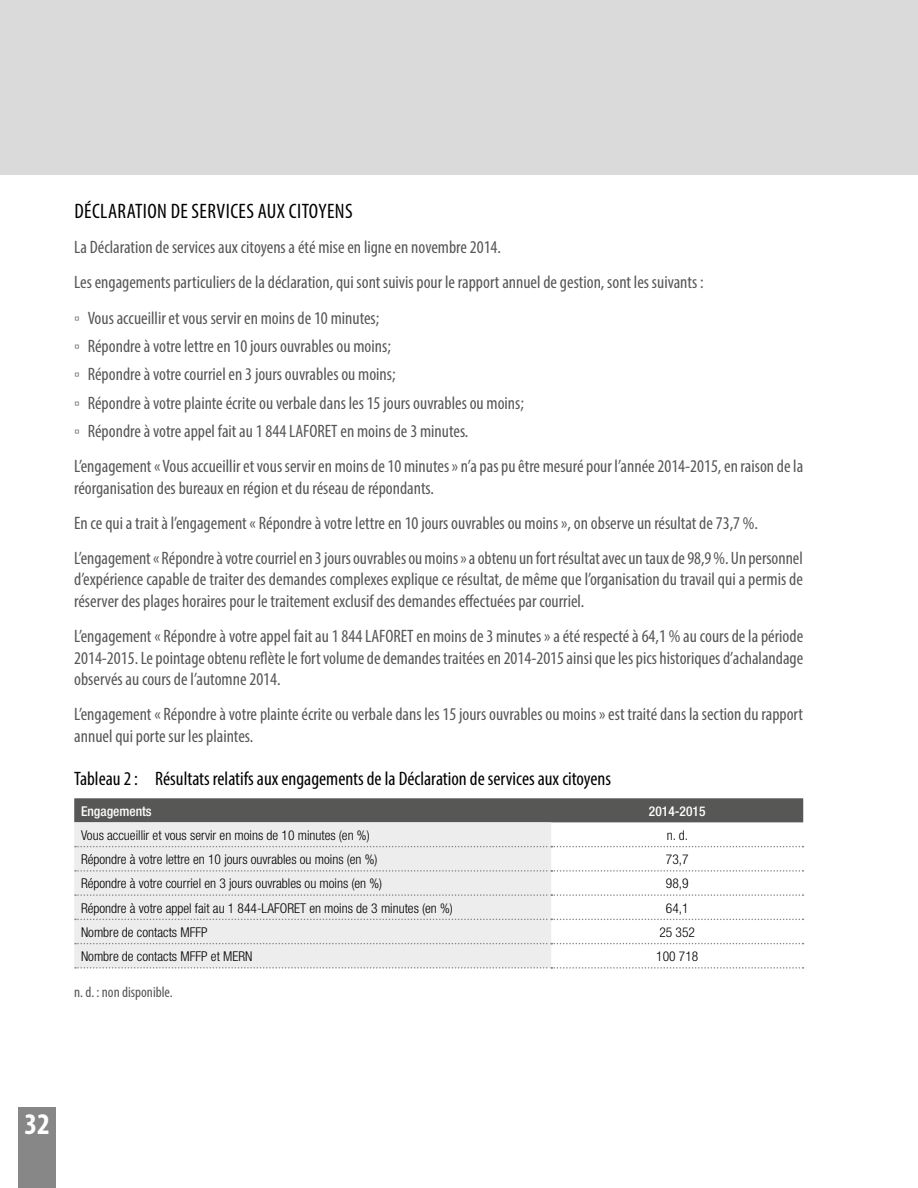
<style>
.page{position:relative;width:918px;height:1188px;background:#fff}
.page>*{position:absolute;margin:0;border:0;box-sizing:border-box;transform-origin:0 0}
.t1{font:700 condensed 30px "Myriad Pro";color:#fff}
.t2{font:condensed 21px "Myriad Pro";letter-spacing:.02em;color:#000}
.t3{font:condensed 19.5px "Myriad Pro";color:#000}
.t4{font:condensed 18px/21.6px "Myriad Pro";color:#575756}
.t5{font:condensed 15px "Myriad Pro";color:#575756}
.t6{font:300 condensed 13.5px "Helvetica Neue";color:#000}
.t7{font:500 condensed 13.5px "Helvetica Neue";color:#fff}
.s1{font-family:"Arial";font-stretch:normal;font-size:16.5px}
</style>
<div class="page">
<div style="left:0;top:0;width:918px;height:175px;background:#dadada"></div>
<div style="left:19px;top:1107px;width:37px;height:81px;background:#878787"></div>
<div style="left:74px;top:798px;width:729px;height:24px;background:#575756"></div>
<div style="left:74px;top:822px;width:477px;height:146px;background:#ededed"></div>
<svg style="left:75px;top:846px;width:728px;height:1px"></svg>
<svg style="left:75px;top:870px;width:728px;height:2px"></svg>
<svg style="left:75px;top:894px;width:728px;height:2px"></svg>
<svg style="left:75px;top:919px;width:728px;height:1px"></svg>
<svg style="left:75px;top:943px;width:728px;height:1px"></svg>
<svg style="left:75px;top:967px;width:728px;height:2px"></svg>
<p class="t2" style="left:74px;top:199px;width:280px">DÉCLARATION DE SERVICES AUX CITOYENS</p>
<p class="t4" style="left:74px;top:230px;width:631px;line-height:35.1px">La Déclaration de services aux citoyens a été mise en ligne en novembre 2014.<br>Les engagements particuliers de la déclaration, qui sont suivis pour le rapport annuel de gestion, sont les suivants : <span class="s1">▫</span> Vous accueillir et vous servir en moins de 10 minutes;</p>
<p class="t4" style="left:74px;top:332px;width:451px;line-height:28.3px"><span class="s1">▫</span> Répondre à votre lettre en 10 jours ouvrables ou moins;<br><span class="s1">▫</span> Répondre à votre courriel en 3 jours ouvrables ou moins;<br><span class="s1">▫</span> Répondre à votre plainte écrite ou verbale dans les 15 jours ouvrables ou moins; <span class="s1">▫</span> Répondre à votre appel fait au 1 844 LAFORET en moins de 3 minutes.</p>
<p class="t4" style="left:74px;top:455px;width:731px">L’engagement « Vous accueillir et vous servir en moins de 10 minutes » n’a pas pu être mesuré pour l’année 2014-2015, en raison de la réorganisation des bureaux en région et du réseau de répondants.</p>
<p class="t4" style="left:74px;top:505px;width:730px;line-height:35.1px">En ce qui a trait à l’engagement « Répondre à votre lettre en 10 jours ouvrables ou moins », on observe un résultat de 73,7 %.<br>L’engagement « Répondre à votre courriel en 3 jours ouvrables ou moins » a obtenu un fort résultat avec un taux de 98,9 %. Un personnel</p>
<p class="t4" style="left:74px;top:568px;width:730px">d’expérience capable de traiter des demandes complexes explique ce résultat, de même que l’organisation du travail qui a permis de réserver des plages horaires pour le traitement exclusif des demandes effectuées par courriel.</p>
<p class="t4" style="left:74px;top:625px;width:731px;text-align:justify">L’engagement « Répondre à votre appel fait au 1 844 LAFORET en moins de 3 minutes » a été respecté à 64,1 % au cours de la période 2014-2015. Le pointage obtenu reflète le fort volume de demandes traitées en 2014-2015 ainsi que les pics historiques d’achalandage observés au cours de l’automne 2014.</p>
<p class="t4" style="left:74px;top:703px;width:730px">L’engagement « Répondre à votre plainte écrite ou verbale dans les 15 jours ouvrables ou moins » est traité dans la section du rapport annuel qui porte sur les plaintes.</p>
<p class="t3" style="left:74px;top:767px;width:538px">Tableau 2 : Résultats relatifs aux engagements de la Déclaration de services aux citoyens</p>
<p class="t7" style="left:81px;top:803px;width:72px">Engagements</p>
<p class="t7" style="left:649px;top:803px;width:58px">2014-2015</p>
<p class="t6" style="left:81px;top:827px;width:290px">Vous accueillir et vous servir en moins de 10 minutes (en %)</p>
<p class="t6" style="left:667px;top:827px;width:23px">n. d.</p>
<p class="t6" style="left:81px;top:852px;width:298px">Répondre à votre lettre en 10 jours ouvrables ou moins (en %)</p>
<p class="t6" style="left:666px;top:852px;width:24px">73,7</p>
<p class="t6" style="left:81px;top:876px;width:303px">Répondre à votre courriel en 3 jours ouvrables ou moins (en %)</p>
<p class="t6" style="left:666px;top:876px;width:24px">98,9</p>
<p class="t6" style="left:81px;top:900px;width:373px">Répondre à votre appel fait au 1 844-LAFORET en moins de 3 minutes (en %)</p>
<p class="t6" style="left:666px;top:900px;width:24px">64,1</p>
<p class="t6" style="left:81px;top:924px;width:128px">Nombre de contacts MFFP</p>
<p class="t6" style="left:659px;top:924px;width:37px">25 352</p>
<p class="t6" style="left:81px;top:949px;width:173px">Nombre de contacts MFFP et MERN</p>
<p class="t6" style="left:656px;top:949px;width:44px">100 718</p>
<p class="t5" style="left:74px;top:983px;width:100px">n. d. : non disponible.</p>
<h1 class="t1" style="left:24px;top:1105px;width:27px">32</h1>
</div>
